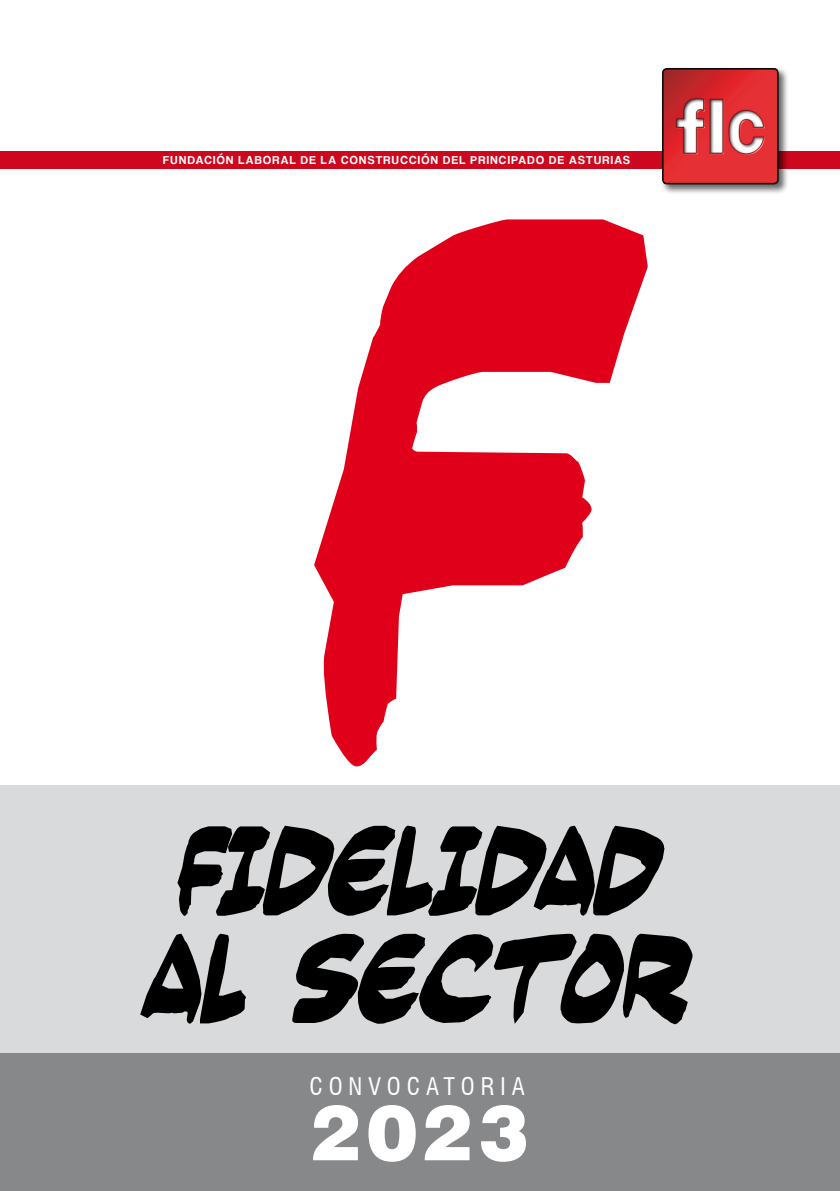
<style>
.page{position:relative;width:840px;height:1191px;background:#fff}
.page>*{position:absolute;margin:0;border:0;box-sizing:border-box;transform-origin:0 0}
.t1{font:550px "Yesterdaysmeal";color:#e0001a}
.t2{font:90px/108px "Yesterdaysmeal";color:#000;text-align:center}
.t3{font:900 76.6px "Swiss 721 BT";color:#fff}
.t4{font:condensed 23.8px "Swiss 721 BT";letter-spacing:.25em;color:#fff}
.t5{font:12px "Coolvetica Rg";letter-spacing:.115em;color:#fff}
</style>
<div class="page">
<div style="left:0;top:785px;width:839px;height:406px;background:#d9dadb"></div>
<div style="left:0;top:151px;width:839px;height:18px;background:#cd071e"></div>
<div style="left:659px;top:66px;width:137px;height:137px;background:#000;opacity:.6"></div>
<img style="left:662px;top:71px;width:115px;height:113px">
<div style="left:661px;top:68px;width:117px;height:116px;border:2px solid #000;border-radius:4px"></div>
<div style="left:0;top:1053px;width:839px;height:138px;background:#87888a"></div>
<p class="t5" style="left:163px;top:153px;width:468px">FUNDACIÓN LABORAL DE LA CONSTRUCCIÓN DEL PRINCIPADO DE ASTURIAS</p>
<h1 class="t1" style="left:326px;top:80px;width:267px">F</h1>
<h2 class="t2" style="left:149px;top:813px;width:542px">FIDELIDAD<br>AL SECTOR</h2>
<h3 class="t4" style="left:309px;top:1072px;width:217px">CONVOCATORIA</h3>
<h3 class="t3" style="left:311px;top:1086px;width:219px">2023</h3>
</div>
